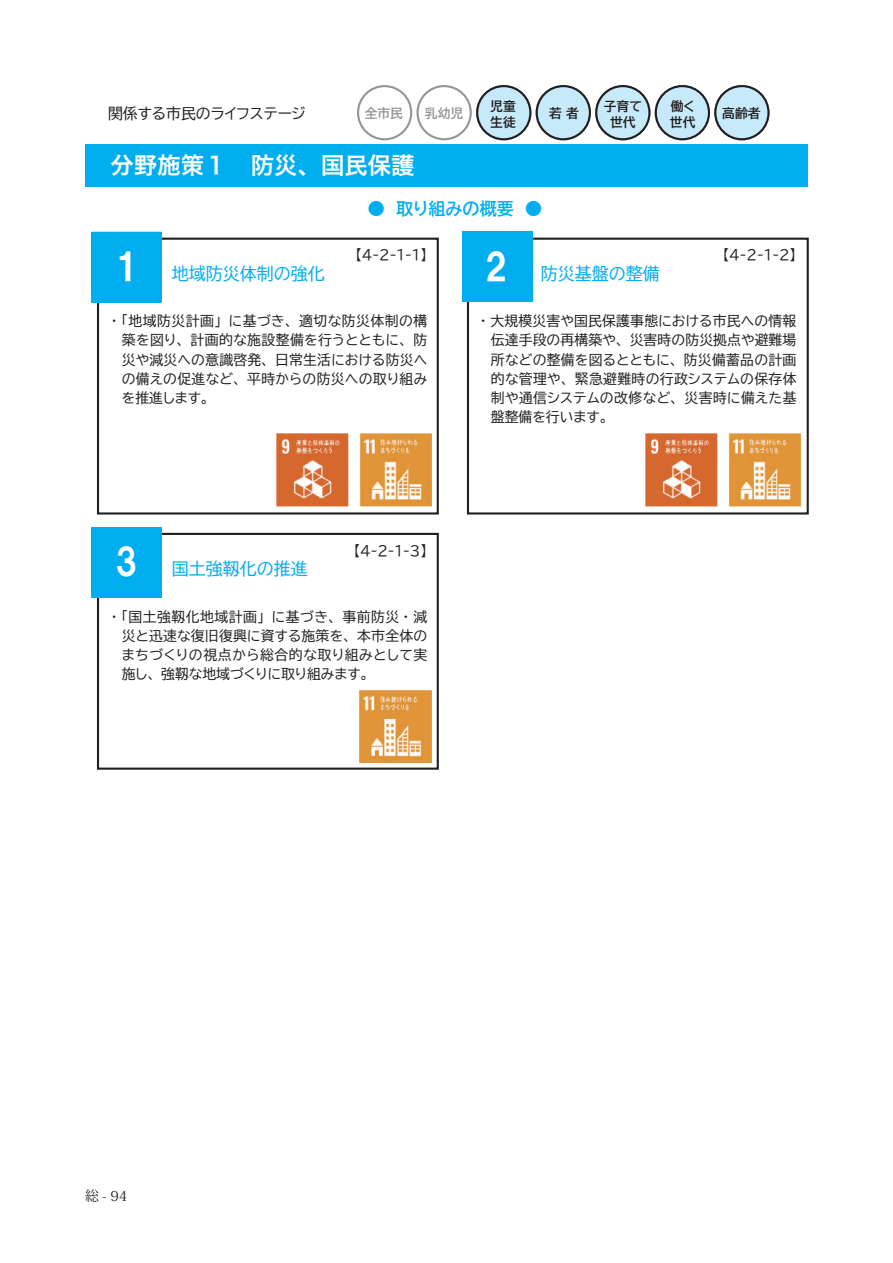
<style>
.page{position:relative;width:893px;height:1263px;background:#fff}
.page>*{position:absolute;margin:0;border:0;box-sizing:border-box;transform-origin:0 0}
.t1{font:37.2px "HGP Soei Kakugothic UB";color:#fff}
.t2{font:23.4px "Hira Sans Old Std W6";color:#fff}
.t3{font:16.95px "BIZ UDP Gothic";color:#00aeef}
.t4{font:16.95px "BIZ UDP Gothic Bold";color:#00aeef}
.t5{font:14.85px "BIZ UDP Gothic";color:#231f20}
.t6{font:13.8px/19.2px "BIZ UDP Gothic";letter-spacing:.025em;color:#231f20;text-align:justify}
.t7{font:13.8px "Koz Min Pr 6 N";color:#231f20}
.t8{font:12.75px/15.9px "BIZ UDP Gothic Bold";color:#231f20}
.t9{font:12.75px "BIZ UDP Gothic Bold";color:#939598}
</style>
<div class="page">
<div style="left:85px;top:145px;width:723px;height:42px;background:#00aeef"></div>
<div style="left:357px;top:85px;width:55px;height:55px;border:2px solid #939598;border-radius:50%"></div>
<div style="left:416px;top:85px;width:56px;height:55px;border:2px solid #939598;border-radius:50%"></div>
<div style="left:97px;top:238px;width:342px;height:276px;border:2px solid #231f20"></div>
<div style="left:97px;top:533px;width:342px;height:237px;border:2px solid #231f20"></div>
<div style="left:467px;top:238px;width:342px;height:276px;border:2px solid #231f20"></div>
<div style="left:91px;top:232px;width:71px;height:70px;background:#00aeef"></div>
<div style="left:91px;top:527px;width:71px;height:70px;background:#00aeef"></div>
<div style="left:462px;top:231px;width:70px;height:70px;background:#00aeef"></div>
<img style="left:276px;top:434px;width:156px;height:72px">
<img style="left:359px;top:690px;width:73px;height:72px">
<img style="left:645px;top:434px;width:156px;height:72px">
<div style="left:537px;top:86px;width:53px;height:53px;background:#c6eafa;border-radius:50%"></div>
<div style="left:536px;top:85px;width:55px;height:55px;border:2px solid #231f20;border-radius:50%"></div>
<div style="left:715px;top:86px;width:53px;height:53px;background:#c6eafa;border-radius:50%"></div>
<div style="left:714px;top:85px;width:55px;height:55px;border:2px solid #231f20;border-radius:50%"></div>
<div style="left:477px;top:86px;width:53px;height:53px;background:#c6eafa;border-radius:50%"></div>
<div style="left:476px;top:85px;width:55px;height:55px;border:2px solid #231f20;border-radius:50%"></div>
<div style="left:596px;top:86px;width:53px;height:53px;background:#c6eafa;border-radius:50%"></div>
<div style="left:595px;top:85px;width:55px;height:55px;border:2px solid #231f20;border-radius:50%"></div>
<div style="left:656px;top:86px;width:53px;height:53px;background:#c6eafa;border-radius:50%"></div>
<div style="left:655px;top:85px;width:55px;height:55px;border:2px solid #231f20;border-radius:50%"></div>
<p class="t5" style="left:108px;top:106px;width:200px">関係する市民のライフステージ</p>
<p class="t9" style="left:365px;top:107px;width:40px">全市民</p>
<p class="t9" style="left:425px;top:107px;width:40px">乳幼児</p>
<h2 class="t2" style="left:111px;top:147px;width:306px">分野施策１　防災、国民保護</h2>
<p class="t8" style="left:490px;top:98px;width:27px">児童生徒</p>
<p class="t8" style="left:604px;top:98px;width:40px;text-align:center">子育て世代</p>
<p class="t8" style="left:670px;top:98px;width:27px">働く世代</p>
<p class="t8" style="left:549px;top:105px;width:31px">若 者</p>
<p class="t8" style="left:722px;top:105px;width:40px">高齢者</p>
<p class="t4" style="left:368px;top:200px;width:176px">●　取り組みの概要　●</p>
<p class="t6" style="left:355px;top:246px;width:74px">【4-2-1-1】</p>
<h1 class="t1" style="left:115px;top:248px;width:25px">1</h1>
<p class="t3" style="left:172px;top:265px;width:155px">地域防災体制の強化</p>
<p class="t6" style="left:122px;top:311px;width:307px;text-indent:-11px">・「地域防災計画」に基づき、適切な防災体制の構築を図り、計画的な施設整備を行うとともに、防災や減災への意識啓発、日常生活における防災への備えの促進など、平時からの防災への取り組みを推進します。</p>
<p class="t6" style="left:353px;top:541px;width:75px">【4-2-1-3】</p>
<h1 class="t1" style="left:115px;top:543px;width:25px">3</h1>
<p class="t3" style="left:172px;top:560px;width:138px">国土強靱化の推進</p>
<p class="t6" style="left:122px;top:607px;width:307px;text-indent:-11px">・「国土強靱化地域計画」に基づき、事前防災・減災と迅速な復旧復興に資する施策を、本市全体のまちづくりの視点から総合的な取り組みとして実施し、強靱な地域づくりに取り組みます。</p>
<p class="t6" style="left:722px;top:246px;width:75px">【4-2-1-2】</p>
<h1 class="t1" style="left:485px;top:248px;width:25px">2</h1>
<p class="t3" style="left:541px;top:265px;width:121px">防災基盤の整備</p>
<p class="t6" style="left:491px;top:311px;width:307px;text-indent:-11px">・大規模災害や国民保護事態における市民への情報伝達手段の再構築や、災害時の防災拠点や避難場所などの整備を図るとともに、防災備蓄品の計画的な管理や、緊急避難時の行政システムの保存体制や通信システムの改修など、災害時に備えた基盤整備を行います。</p>
<p class="t7" style="left:85px;top:1188px;width:44px">総 - 94</p>
</div>
